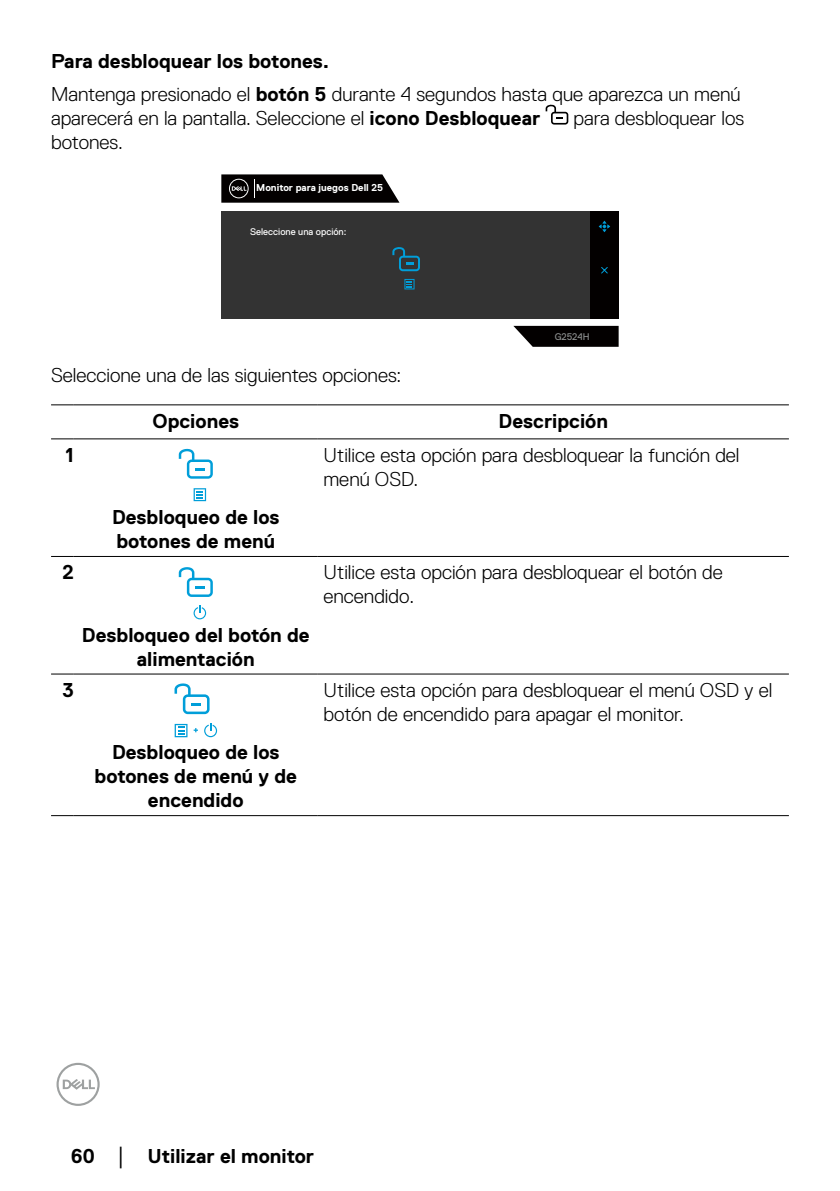
<style>
.page{position:relative;width:840px;height:1191px;background:#fff}
.page>*{position:absolute;margin:0;border:0;box-sizing:border-box;transform-origin:0 0}
.t1{font:300 20px/24px "Dell Replica";color:#000}
.t2{font:700 20px/24px "Dell Replica";color:#000;text-align:center}
.t3{font:700 10px "Dell Replica";color:#fff}
.t4{font:9.6px "Dell Replica";color:#fff}
.t5{font:9.6px "Dell Replica";letter-spacing:-.01em;color:#8f9191}
.s1{font-weight:700}
.s2{font-family:"Times New Roman";font-weight:400;font-size:18px}
</style>
<div class="page">
<svg style="left:56px;top:1062px;width:44px;height:44px"></svg>
<svg style="left:545px;top:104px;width:23px;height:21px"></svg>
<div style="left:221px;top:211px;width:397px;height:107px;background:#333"></div>
<div style="left:590px;top:211px;width:28px;height:107px;background:#030000"></div>
<svg style="left:601px;top:267px;width:7px;height:7px"></svg>
<svg style="left:598px;top:221px;width:11px;height:11px"></svg>
<svg style="left:221px;top:174px;width:178px;height:29px;background:#1a1717"></svg>
<svg style="left:513px;top:326px;width:105px;height:21px;background:#1d1a1a"></svg>
<svg style="left:392px;top:247px;width:28px;height:24px"></svg>
<svg style="left:404px;top:279px;width:10px;height:10px"></svg>
<svg style="left:51px;top:404px;width:23px;height:1px"></svg>
<hr style="left:74px;top:404px;width:243px;height:1px;background:#000">
<hr style="left:317px;top:404px;width:471px;height:1px;background:#000">
<svg style="left:51px;top:438px;width:23px;height:1px"></svg>
<hr style="left:74px;top:438px;width:243px;height:1px;background:#000">
<hr style="left:317px;top:438px;width:471px;height:1px;background:#000">
<svg style="left:51px;top:556px;width:23px;height:1px"></svg>
<hr style="left:74px;top:556px;width:243px;height:1px;background:#000">
<hr style="left:317px;top:556px;width:471px;height:1px;background:#000">
<svg style="left:51px;top:673px;width:23px;height:1px"></svg>
<hr style="left:74px;top:673px;width:243px;height:1px;background:#000">
<hr style="left:317px;top:673px;width:471px;height:1px;background:#000">
<svg style="left:51px;top:815px;width:23px;height:1px"></svg>
<hr style="left:74px;top:815px;width:243px;height:1px;background:#000">
<hr style="left:317px;top:815px;width:471px;height:1px;background:#000">
<svg style="left:179px;top:448px;width:34px;height:31px"></svg>
<svg style="left:193px;top:488px;width:13px;height:13px"></svg>
<svg style="left:179px;top:567px;width:34px;height:30px"></svg>
<svg style="left:193px;top:606px;width:13px;height:13px"></svg>
<svg style="left:174px;top:683px;width:35px;height:31px"></svg>
<svg style="left:193px;top:728px;width:5px;height:4px"></svg>
<svg style="left:174px;top:724px;width:13px;height:13px"></svg>
<svg style="left:204px;top:723px;width:13px;height:14px"></svg>
<p class="t1" style="left:51px;top:45px;width:690px;line-height:32.4px"><span class="s1">Para desbloquear los botones.<br></span>Mantenga presionado el <span class="s1">botón 5</span> durante 4 segundos hasta que aparezca un menú</p>
<p class="t1" style="left:51px;top:106px;width:490px">aparecerá en la pantalla. Seleccione el <span class="s1">icono Desbloquear</span></p>
<p class="t1" style="left:573px;top:106px;width:172px">para desbloquear los</p>
<p class="t1" style="left:51px;top:130px;width:73px">botones.</p>
<p class="t3" style="left:256px;top:182px;width:128px">Monitor para juegos Dell 25</p>
<p class="t4" style="left:250px;top:226px;width:98px">Seleccione una opción:</p>
<p class="t5" style="left:554px;top:331px;width:36px">G2524H</p>
<p class="t1" style="left:51px;top:363px;width:351px">Seleccione una de las siguientes opciones:</p>
<p class="t2" style="left:152px;top:409px;width:88px">Opciones</p>
<p class="t2" style="left:498px;top:409px;width:111px">Descripción</p>
<p class="t2" style="left:65px;top:443px;width:10px">1</p>
<p class="t1" style="left:323px;top:443px;width:417px">Utilice esta opción para desbloquear la función del menú OSD.</p>
<p class="t2" style="left:112px;top:505px;width:169px;text-align:left">Desbloqueo de los botones de menú</p>
<p class="t2" style="left:62px;top:560px;width:13px">2</p>
<p class="t1" style="left:323px;top:560px;width:400px">Utilice esta opción para desbloquear el botón de encendido.</p>
<p class="t2" style="left:82px;top:622px;width:229px">Desbloqueo del botón de alimentación</p>
<p class="t2" style="left:62px;top:678px;width:13px">3</p>
<p class="t1" style="left:323px;top:678px;width:450px">Utilice esta opción para desbloquear el menú OSD y el botón de encendido para apagar el monitor.</p>
<p class="t2" style="left:94px;top:740px;width:204px">Desbloqueo de los botones de menú y de encendido</p>
<p class="t2" style="left:71px;top:1144px;width:244px">60 <span class="s2">│</span> Utilizar el monitor</p>
</div>
